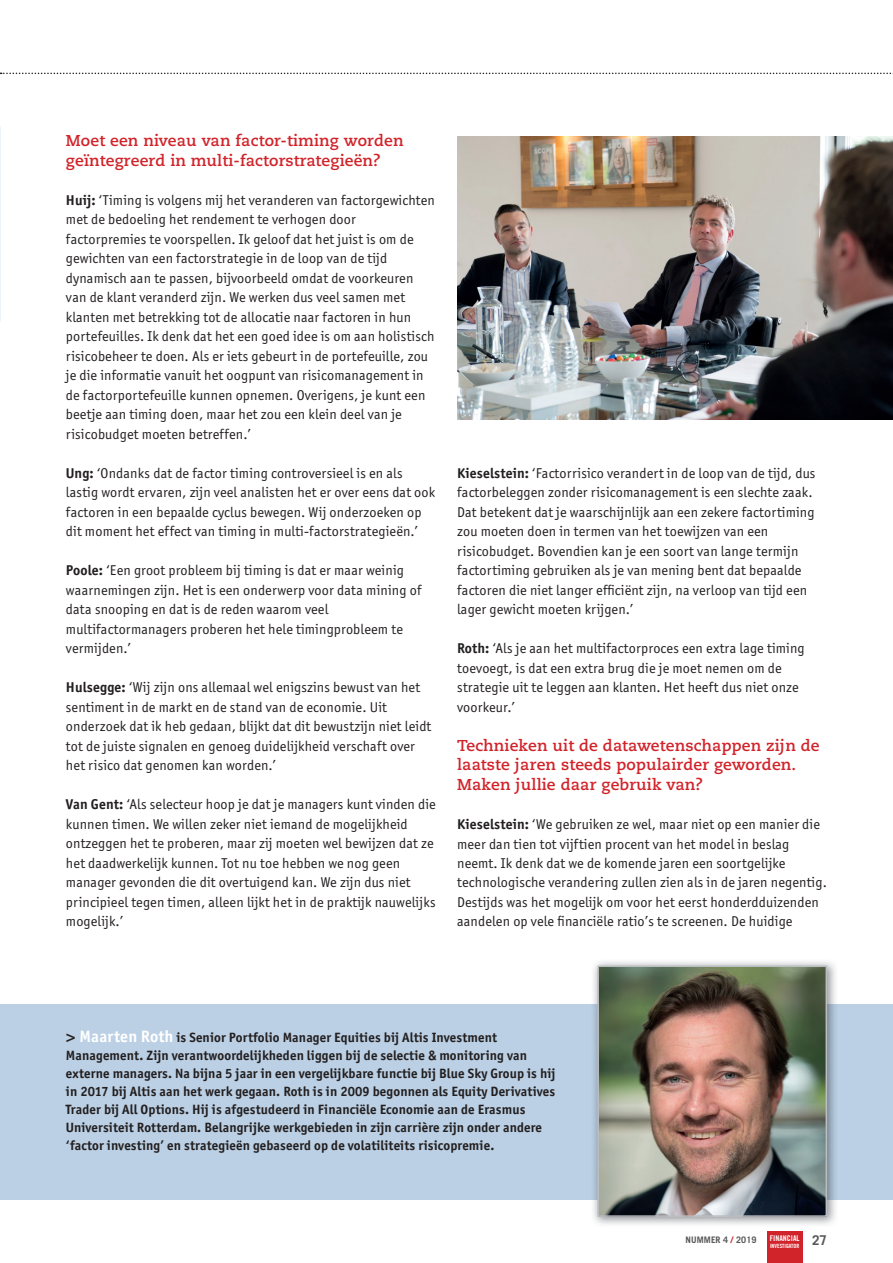
<style>
.page{position:relative;width:893px;height:1263px;background:#fff}
.page>*{position:absolute;margin:0;border:0;box-sizing:border-box;transform-origin:0 0}
.t1{font:700 15.75px/19.5px "Caecilia LT";letter-spacing:.01em;color:#d1232a}
.t2{font:14.25px/19.5px "Officina San ITC";letter-spacing:.01em;color:#231f20}
.t3{font:700 13.5px/18px "Officina San ITC";letter-spacing:.01em;color:#231f20}
.t4{font:700 13.5px "Trade Gothic LT";color:#57585a}
.t5{font:700 9px "Trade Gothic LT";letter-spacing:.01em;color:#57585a}
.t6{font:7.8px "Trade Gothic LT Bold Cond Twenty";color:#fff}
.t7{font:5.7px "Trade Gothic LT Bold Cond Twenty";color:#fff}
.s1{font-weight:700}
.s2{font-family:"Caecilia LT";font-weight:800;font-size:16.5px}
.s3{font-size:16.5px;color:#fff}
.s4{color:#d1232a}
</style>
<div class="page">
<svg style="left:0;top:73px;width:893px;height:1px"></svg>
<div style="left:0;top:1004px;width:893px;height:195px;background:#bbd0e4"></div>
<div style="left:767px;top:1231px;width:35px;height:32px;background:#d1232a"></div>
<img style="left:457px;top:137px;width:436px;height:282px">
<img style="left:591px;top:961px;width:247px;height:264px">
<img style="left:591px;top:1004px;width:247px;height:195px">
<img style="left:600px;top:968px;width:224px;height:246px">
<div style="left:597px;top:965px;width:230px;height:252px;border:2px solid #bcbdc0"></div>
<p class="t1" style="left:66px;top:131px;width:339px">Moet een niveau van factor-timing worden geïntegreerd in multi-factorstrategieën?</p>
<p class="t2" style="left:66px;top:190px;width:371px"><span class="s1">Huij:</span> ‘Timing is volgens mij het veranderen van factorgewichten met de bedoeling het rendement te verhogen door factorpremies te voorspellen. Ik geloof dat het juist is om de gewichten van een factorstrategie in de loop van de tijd dynamisch aan te passen, bijvoorbeeld omdat de voorkeuren van de klant veranderd zijn. We werken dus veel samen met klanten met betrekking tot de allocatie naar factoren in hun portefeuilles. Ik denk dat het een goed idee is om aan holistisch risicobeheer te doen. Als er iets gebeurt in de portefeuille, zou je die informatie vanuit het oogpunt van risicomanagement in de factorportefeuille kunnen opnemen. Overigens, je kunt een beetje aan timing doen, maar het zou een klein deel van je risicobudget moeten betreffen.’</p>
<p class="t2" style="left:66px;top:463px;width:371px"><span class="s1">Ung:</span> ‘Ondanks dat de factor timing controversieel is en als lastig wordt ervaren, zijn veel analisten het er over eens dat ook factoren in een bepaalde cyclus bewegen. Wij onderzoeken op dit moment het effect van timing in multi-factorstrategieën.’</p>
<p class="t2" style="left:66px;top:561px;width:357px"><span class="s1">Poole:</span> ‘Een groot probleem bij timing is dat er maar weinig waarnemingen zijn. Het is een onderwerp voor data mining of data snooping en dat is de reden waarom veel multifactormanagers proberen het hele timingprobleem te vermijden.’</p>
<p class="t2" style="left:66px;top:678px;width:367px"><span class="s1">Hulsegge:</span> ‘Wij zijn ons allemaal wel enigszins bewust van het sentiment in de markt en de stand van de economie. Uit onderzoek dat ik heb gedaan, blijkt dat dit bewustzijn niet leidt tot de juiste signalen en genoeg duidelijkheid verschaft over het risico dat genomen kan worden.’</p>
<p class="t2" style="left:66px;top:795px;width:371px"><span class="s1">Van Gent:</span> ‘Als selecteur hoop je dat je managers kunt vinden die kunnen timen. We willen zeker niet iemand de mogelijkheid ontzeggen het te proberen, maar zij moeten wel bewijzen dat ze het daadwerkelijk kunnen. Tot nu toe hebben we nog geen manager gevonden die dit overtuigend kan. We zijn dus niet principieel tegen timen, alleen lijkt het in de praktijk nauwelijks mogelijk.’</p>
<p class="t2" style="left:457px;top:463px;width:360px"><span class="s1">Kieselstein:</span> ‘Factorrisico verandert in de loop van de tijd, dus factorbeleggen zonder risicomanagement is een slechte zaak.<br>Dat betekent dat je waarschijnlijk aan een zekere factortiming zou moeten doen in termen van het toewijzen van een risicobudget. Bovendien kan je een soort van lange termijn factortiming gebruiken als je van mening bent dat bepaalde factoren die niet langer efficiënt zijn, na verloop van tijd een lager gewicht moeten krijgen.’</p>
<p class="t2" style="left:457px;top:639px;width:349px"><span class="s1">Roth:</span> ‘Als je aan het multifactorproces een extra lage timing toevoegt, is dat een extra brug die je moet nemen om de strategie uit te leggen aan klanten. Het heeft dus niet onze voorkeur.’</p>
<p class="t1" style="left:457px;top:736px;width:364px">Technieken uit de datawetenschappen zijn de laatste jaren steeds populairder geworden.<br>Maken jullie daar gebruik van?</p>
<p class="t2" style="left:457px;top:814px;width:371px"><span class="s1">Kieselstein:</span> ‘We gebruiken ze wel, maar niet op een manier die meer dan tien tot vijftien procent van het model in beslag neemt. Ik denk dat we de komende jaren een soortgelijke technologische verandering zullen zien als in de jaren negentig.<br>Destijds was het mogelijk om voor het eerst honderdduizenden aandelen op vele financiële ratio’s te screenen. De huidige</p>
<p class="t3" style="left:66px;top:1028px;width:491px"><span class="s2">&gt;</span> <span class="s3">Maarten Roth</span> is Senior Portfolio Manager Equities bij Altis Investment Management. Zijn verantwoordelijkheden liggen bij de selectie &amp; monitoring van externe managers. Na bijna 5 jaar in een vergelijkbare functie bij Blue Sky Group is hij in 2017 bij Altis aan het werk gegaan. Roth is in 2009 begonnen als Equity Derivatives Trader bij All Options. Hij is afgestudeerd in Financiële Economie aan de Erasmus Universiteit Rotterdam. Belangrijke werkgebieden in zijn carrière zijn onder andere ‘factor investing’ en strategieën gebaseerd op de volatiliteits risicopremie.</p>
<p class="t5" style="left:686px;top:1234px;width:72px">NUMMER 4 <span class="s4">/</span> 2019</p>
<p class="t4" style="left:812px;top:1232px;width:17px">27</p>
<p class="t6" style="left:770px;top:1233px;width:31px">FINANCIAL</p>
<p class="t7" style="left:770px;top:1242px;width:31px">INVESTIGATOR</p>
</div>
